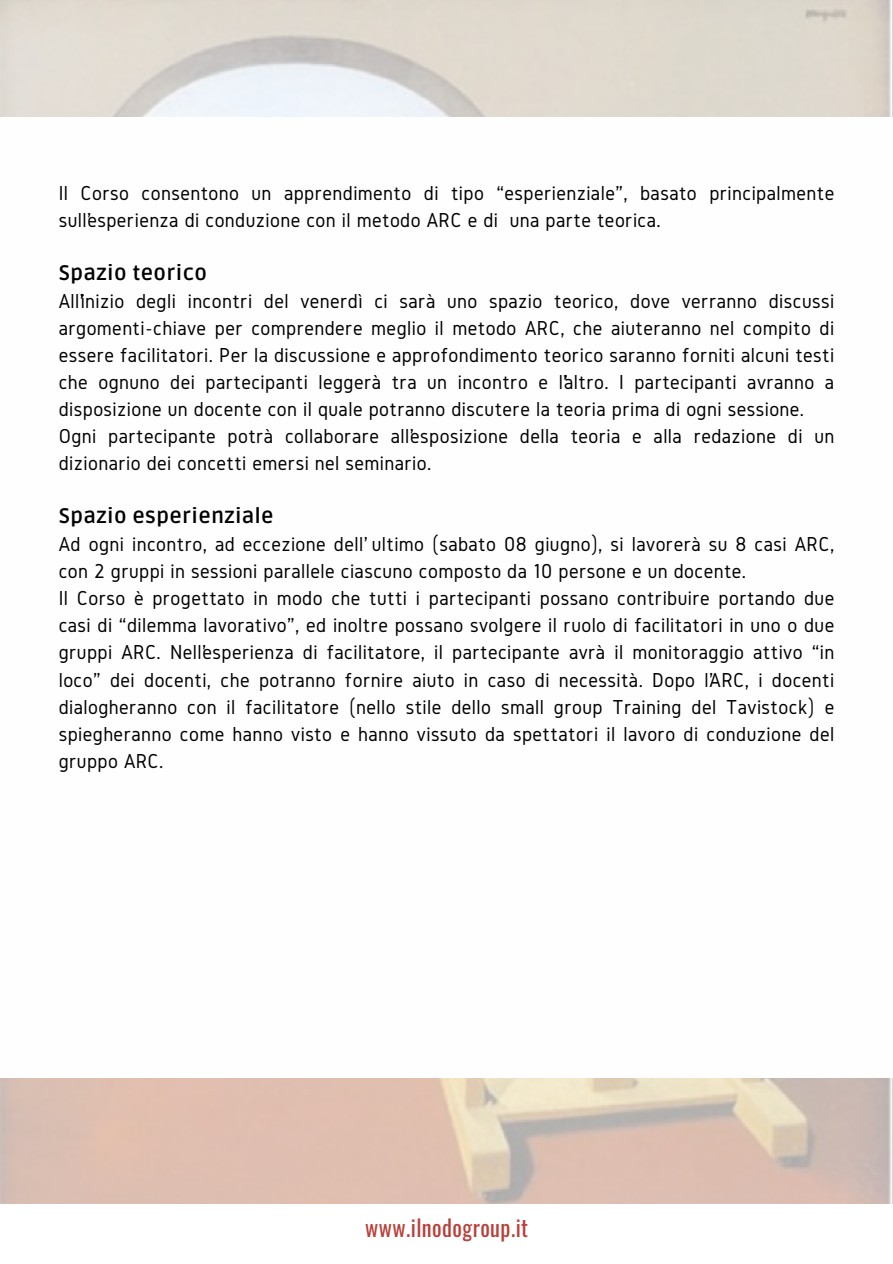
<style>
.page{position:relative;width:893px;height:1264px;background:#fff}
.page>*{position:absolute;margin:0;border:0;box-sizing:border-box;transform-origin:0 0}
.t1{font:22.35px "Oswald";letter-spacing:.02em;color:#b7423b}
.t2{font:21px/27px "Gidole";letter-spacing:.02em;color:#000}
.t3{font:700 21px "Ruda";letter-spacing:.02em;color:#000}
</style>
<div class="page">
<p class="t2" style="left:59px;top:179px;width:777px">Il Corso consentono un apprendimento di tipo “esperienziale”, basato principalmente sull’esperienza di conduzione con il metodo ARC e di una parte teorica.</p>
<p class="t3" style="left:59px;top:261px;width:150px">Spazio teorico</p>
<p class="t2" style="left:59px;top:287px;width:777px;text-align:justify">All’inizio degli incontri del venerdì ci sarà uno spazio teorico, dove verranno discussi argomenti-chiave per comprendere meglio il metodo ARC, che aiuteranno nel compito di essere facilitatori. Per la discussione e approfondimento teorico saranno forniti alcuni testi che ognuno dei partecipanti leggerà tra un incontro e l’altro. I partecipanti avranno a disposizione un docente con il quale potranno discutere la teoria prima di ogni sessione.</p>
<p class="t2" style="left:59px;top:422px;width:777px">Ogni partecipante potrà collaborare all’esposizione della teoria e alla redazione di un dizionario dei concetti emersi nel seminario.</p>
<p class="t3" style="left:59px;top:504px;width:216px">Spazio esperienziale</p>
<p class="t2" style="left:59px;top:530px;width:777px">Ad ogni incontro, ad eccezione dell’ ultimo (sabato 08 giugno), si lavorerà su 8 casi ARC, con 2 gruppi in sessioni parallele ciascuno composto da 10 persone e un docente.</p>
<p class="t2" style="left:59px;top:584px;width:777px;text-align:justify">Il Corso è progettato in modo che tutti i partecipanti possano contribuire portando due casi di “dilemma lavorativo”, ed inoltre possano svolgere il ruolo di facilitatori in uno o due gruppi ARC. Nell’esperienza di facilitatore, il partecipante avrà il monitoraggio attivo “in loco” dei docenti, che potranno fornire aiuto in caso di necessità. Dopo l’ARC, i docenti dialogheranno con il facilitatore (nello stile dello small group Training del Tavistock) e spiegheranno come hanno visto e hanno vissuto da spettatori il lavoro di conduzione del gruppo ARC.</p>
<p class="t1" style="left:365px;top:1209px;width:164px">www.ilnodogroup.it</p>
</div>
